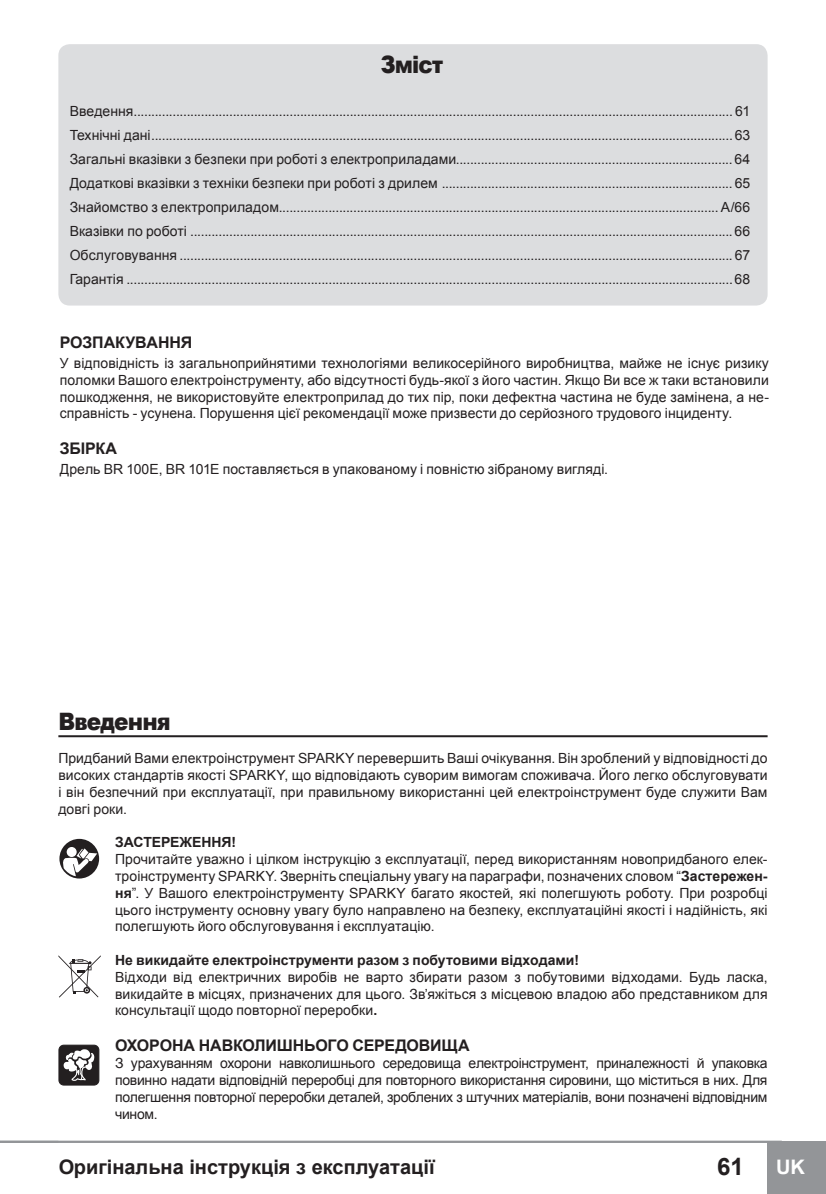
<style>
.page{position:relative;width:826px;height:1194px;background:#fff}
.page>*{position:absolute;margin:0;border:0;box-sizing:border-box;transform-origin:0 0}
.Big_Title{font:900 24px "Arial";letter-spacing:-.04em;color:#231f20;scale:.9 1}
.t1{font:700 24px "Arial";color:#231f20}
.t2{font:700 20px "Arial";color:#231f20}
.t3{font:700 20px "Arial";color:#fff}
.t4{font:700 16px "Arial";letter-spacing:-.01em;color:#231f20}
.contents-dots{font:14px/16.8px "Arial";letter-spacing:.005em;color:#231f20;text-align:justify}
.t5{font:700 14px "Arial";color:#231f20}
.s1{font-weight:700}
</style>
<div class="page">
<div style="left:767px;top:1141px;width:58px;height:53px;background:#939598"></div>
<hr style="left:0;top:1141px;width:781px;height:2px;background:#939598">
<hr style="left:58px;top:735px;width:709px;height:2px;background:#231f20">
<svg style="left:59px;top:838px;width:41px;height:41px"></svg>
<svg style="left:59px;top:839px;width:40px;height:39px"></svg>
<svg style="left:58px;top:955px;width:43px;height:42px"></svg>
<div style="left:59px;top:1045px;width:40px;height:40px;background:#231f20;border-radius:5px"></div>
<div style="left:59px;top:1045px;width:40px;height:40px;border:1px solid #231f20;border-radius:5px"></div>
<svg style="left:63px;top:1049px;width:32px;height:32px"></svg>
<div style="left:58px;top:44px;width:709px;height:262px;background:#dcdddf;border-radius:11px"></div>
<p class="Big_Title" style="left:380px;top:47px;width:71px">Зміст</p>
<p class="contents-dots" style="left:70px;top:103px;width:681px">Введення......................................................................................................................................................................... 61</p>
<p class="contents-dots" style="left:70px;top:127px;width:681px">Технiчнi данi....................................................................................................................................................................63</p>
<p class="contents-dots" style="left:70px;top:151px;width:681px">Загальні вказівки з безпеки при роботі з електроприладами..............................................................................64</p>
<p class="contents-dots" style="left:70px;top:175px;width:681px">Додаткові вказівки з техніки безпеки при роботі з дрилем .................................................................................. 65</p>
<p class="contents-dots" style="left:70px;top:199px;width:681px">Знайомство з електроприладом............................................................................................................................ A/66</p>
<p class="contents-dots" style="left:70px;top:223px;width:681px">Вказiвки по роботi .........................................................................................................................................................66</p>
<p class="contents-dots" style="left:70px;top:247px;width:682px">Обслуговування ............................................................................................................................................................ 67</p>
<p class="contents-dots" style="left:70px;top:271px;width:681px">Гарантiя ...........................................................................................................................................................................68</p>
<p class="t4" style="left:60px;top:332px;width:134px">РОЗПАКУВАННЯ</p>
<p class="contents-dots" style="left:60px;top:355px;width:710px">У відповідність із загальноприйнятими технологіями великосерійного виробництва, майже не існує ризику поломки Вашого електроінструменту, або відсутності будь-якої з його частин. Якщо Ви все ж таки встановили пошкодження, не використовуйте електроприлад до тих пір, поки дефектна частина не буде замінена, а не&shy;справність - усунена. Порушення цієї рекомендації може призвести до серйозного трудового інциденту.</p>
<p class="t4" style="left:60px;top:438px;width:59px">ЗБІРКА</p>
<p class="contents-dots" style="left:60px;top:461px;width:549px">Дрель BR 100E, BR 101E поставляється в упакованому і повністю зібраному вигляді.</p>
<p class="Big_Title" style="left:58px;top:704px;width:126px">Введення</p>
<p class="contents-dots" style="left:58px;top:750px;width:710px">Придбаний Вами електроінструмент SPARKY перевершить Ваші очікування. Він зроблений у відповідності до високих стандартів якості SPARKY, що відповідають суворим вимогам споживача. Його легко обслуговувати і він безпечний при експлуатації, при правильному використанні цей електроінструмент буде служити Вам довгі роки.</p>
<p class="t5" style="left:115px;top:833px;width:122px">ЗАСТЕРЕЖЕННЯ!</p>
<p class="contents-dots" style="left:115px;top:851px;width:653px">Прочитайте уважно і цілком інструкцію з експлуатації, перед використанням новопридбаного елек&shy;троінструменту SPARKY. Зверніть спеціальну увагу на параграфи, позначених словом “<span class="s1">Застережен&shy;ня</span>”. У Вашого електроінструменту SPARKY багато якостей, які полегшують роботу. При розробці цього інструменту основну увагу було направлено на безпеку, експлуатаційні якості і надійність, які полегшують його обслуговування і експлуатацію.</p>
<p class="t5" style="left:115px;top:951px;width:465px">Не викидайте електроінструменти разом з побутовими відходами!</p>
<p class="contents-dots" style="left:115px;top:969px;width:653px">Відходи від електричних виробів не варто збирати разом з побутовими відходами. Будь ласка, викидайте в місцях, призначених для цього. Зв’яжіться з місцевою владою або представником для консультації щодо повторної переробки<span class="s1">.</span></p>
<p class="t4" style="left:115px;top:1035px;width:356px">ОХОРОНА НАВКОЛИШНЬОГО СЕРЕДОВИЩА</p>
<p class="contents-dots" style="left:115px;top:1055px;width:653px">З урахуванням охорони навколишнього середовища електроінструмент, приналежності й упаковка повинно надати відповідній переробці для повторного використання сировини, що міститься в них. Для полегшення повторної переробки деталей, зроблених з штучних матеріалів, вони позначені відповідним чином.</p>
<h2 class="t2" style="left:58px;top:1153px;width:378px">Оригінальна інструкція з експлуатації</h2>
<p class="t1" style="left:717px;top:1151px;width:28px">61</p>
<h2 class="t3" style="left:776px;top:1153px;width:30px">UK</h2>
</div>
